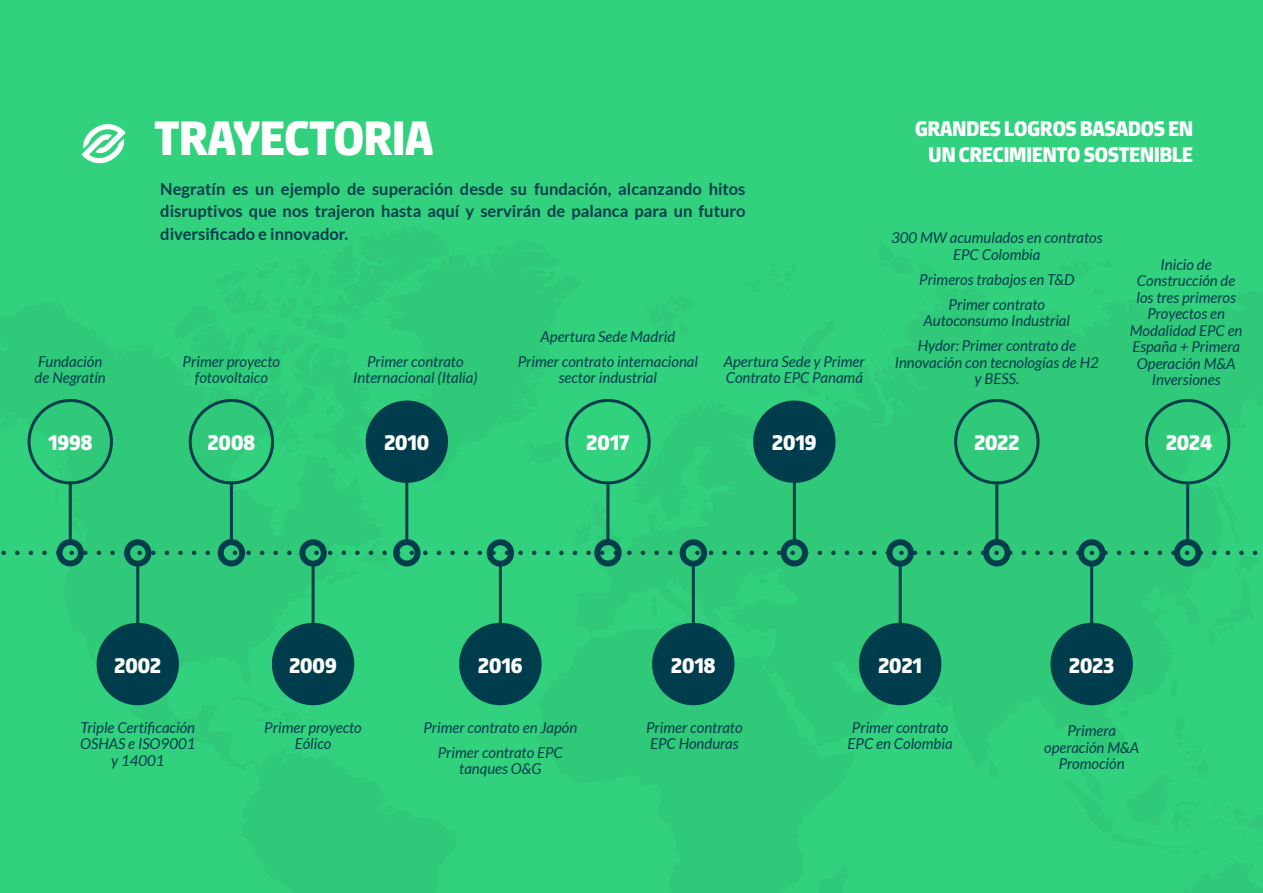
<style>
.page{position:relative;width:1263px;height:893px;background:#32d17e}
.page>*{position:absolute;margin:0;border:0;box-sizing:border-box;transform-origin:0 0}
.t1{font:900 48.6px "Expose";color:#fff}
.t2{font:900 21.3px/25.5px "Expose";color:#fff;text-align:right}
.t3{font:700 16.5px/22.5px "Lato";color:#003d4c;text-align:justify}
.t4{font:italic 15px/16.5px "Lato";color:#003d4c;text-align:center}
</style>
<div class="page">
<img style="left:2px;top:399px;width:1254px;height:307px">
<svg style="left:82px;top:124px;width:44px;height:40px"></svg>
<svg style="left:1px;top:551px;width:1257px;height:4px"></svg>
<div style="left:57px;top:539px;width:27px;height:27px;border:6px solid #003d4c;border-radius:50%"></div>
<hr style="left:69px;top:483px;width:3px;height:59px;background:#003d4c">
<div style="left:28px;top:399px;width:85px;height:85px;border:3px solid #003d4c;border-radius:50%"></div>
<div style="left:124px;top:539px;width:27px;height:28px;border:6px solid #003d4c;border-radius:50%"></div>
<hr style="left:136px;top:564px;width:3px;height:64px;background:#003d4c">
<div style="left:97px;top:623px;width:82px;height:82px;background:#003d4c;border-radius:50%"></div>
<div style="left:218px;top:539px;width:27px;height:27px;border:6px solid #003d4c;border-radius:50%"></div>
<hr style="left:230px;top:483px;width:3px;height:59px;background:#003d4c">
<div style="left:189px;top:399px;width:85px;height:85px;border:3px solid #003d4c;border-radius:50%"></div>
<div style="left:299px;top:539px;width:28px;height:28px;border:6px solid #003d4c;border-radius:50%"></div>
<hr style="left:312px;top:564px;width:3px;height:59px;background:#003d4c">
<div style="left:272px;top:623px;width:82px;height:82px;background:#003d4c;border-radius:50%"></div>
<div style="left:393px;top:539px;width:27px;height:27px;border:6px solid #003d4c;border-radius:50%"></div>
<hr style="left:405px;top:483px;width:3px;height:59px;background:#003d4c">
<div style="left:366px;top:400px;width:82px;height:83px;background:#003d4c;border-radius:50%"></div>
<div style="left:487px;top:539px;width:27px;height:28px;border:6px solid #003d4c;border-radius:50%"></div>
<hr style="left:499px;top:564px;width:3px;height:64px;background:#003d4c">
<div style="left:459px;top:623px;width:83px;height:82px;background:#003d4c;border-radius:50%"></div>
<div style="left:594px;top:539px;width:28px;height:27px;border:6px solid #003d4c;border-radius:50%"></div>
<hr style="left:606px;top:484px;width:3px;height:58px;background:#003d4c">
<div style="left:565px;top:399px;width:86px;height:85px;border:3px solid #003d4c;border-radius:50%"></div>
<div style="left:983px;top:539px;width:27px;height:27px;border:6px solid #003d4c;border-radius:50%"></div>
<hr style="left:995px;top:484px;width:3px;height:58px;background:#003d4c">
<div style="left:954px;top:399px;width:85px;height:85px;border:3px solid #003d4c;border-radius:50%"></div>
<div style="left:680px;top:539px;width:27px;height:28px;border:6px solid #003d4c;border-radius:50%"></div>
<hr style="left:692px;top:564px;width:3px;height:59px;background:#003d4c">
<div style="left:652px;top:623px;width:82px;height:82px;background:#003d4c;border-radius:50%"></div>
<div style="left:781px;top:539px;width:27px;height:27px;border:6px solid #003d4c;border-radius:50%"></div>
<hr style="left:793px;top:483px;width:3px;height:59px;background:#003d4c">
<div style="left:753px;top:400px;width:82px;height:83px;background:#003d4c;border-radius:50%"></div>
<div style="left:886px;top:539px;width:28px;height:28px;border:6px solid #003d4c;border-radius:50%"></div>
<hr style="left:899px;top:564px;width:3px;height:64px;background:#003d4c">
<div style="left:859px;top:623px;width:82px;height:82px;background:#003d4c;border-radius:50%"></div>
<div style="left:1078px;top:539px;width:27px;height:28px;border:6px solid #003d4c;border-radius:50%"></div>
<hr style="left:1090px;top:564px;width:3px;height:64px;background:#003d4c">
<div style="left:1050px;top:623px;width:83px;height:82px;background:#003d4c;border-radius:50%"></div>
<hr style="left:1186px;top:484px;width:3px;height:58px;background:#003d4c">
<div style="left:1145px;top:399px;width:85px;height:85px;border:3px solid #003d4c;border-radius:50%"></div>
<div style="left:1174px;top:539px;width:27px;height:27px;border:6px solid #003d4c;border-radius:50%"></div>
<p class="t4" style="left:35px;top:353px;width:73px;text-align:left">Fundación de Negratín</p>
<h2 class="t2" style="left:48px;top:430px;width:46px">1998</h2>
<h1 class="t1" style="left:154px;top:107px;width:280px">TRAYECTORIA</h1>
<p class="t3" style="left:160px;top:177px;width:587px">Negratín es un ejemplo de superación desde su fundación, alcanzando hitos disruptivos que nos trajeron hasta aquí y servirán de palanca para un futuro diversificado e innovador.</p>
<p class="t4" style="left:183px;top:353px;width:99px">Primer proyecto fotovoltaico</p>
<h2 class="t2" style="left:208px;top:430px;width:49px">2008</h2>
<p class="t4" style="left:353px;top:353px;width:126px">Primer contrato<br>Internacional (Italia)</p>
<h2 class="t2" style="left:384px;top:430px;width:46px">2010</h2>
<p class="t4" style="left:518px;top:324px;width:182px;line-height:25px">Apertura Sede Madrid<br>Primer contrato internacional</p>
<p class="t4" style="left:559px;top:370px;width:100px">sector industrial</p>
<h2 class="t2" style="left:587px;top:430px;width:44px">2017</h2>
<p class="t4" style="left:724px;top:353px;width:142px;text-align:left">Apertura Sede y Primer<br>Contrato EPC Panamá</p>
<h2 class="t2" style="left:772px;top:430px;width:46px">2019</h2>
<h2 class="t2" style="left:915px;top:116px;width:279px">GRANDES LOGROS BASADOS EN<br>UN CRECIMIENTO SOSTENIBLE</h2>
<p class="t4" style="left:891px;top:230px;width:213px">300 MW acumulados en contratos<br>EPC Colombia</p>
<p class="t4" style="left:919px;top:267px;width:157px;line-height:25px">Primeros trabajos en T&amp;D<br>Primer contrato</p>
<p class="t4" style="left:918px;top:309px;width:160px;line-height:25px">Autoconsumo Industrial<br>Hydor: Primer contrato de</p>
<p class="t4" style="left:895px;top:354px;width:206px">Innovación con tecnologías de H2 y BESS.</p>
<h2 class="t2" style="left:974px;top:430px;width:46px">2022</h2>
<p class="t4" style="left:1130px;top:257px;width:114px">Inicio de<br>Construcción de los tres primeros<br>Proyectos en<br>Modalidad EPC en<br>España + Primera<br>Operación M&amp;A<br>Inversiones</p>
<h2 class="t2" style="left:1166px;top:430px;width:48px">2024</h2>
<h2 class="t2" style="left:115px;top:652px;width:48px">2002</h2>
<h2 class="t2" style="left:289px;top:652px;width:49px">2009</h2>
<h2 class="t2" style="left:478px;top:652px;width:46px">2016</h2>
<h2 class="t2" style="left:671px;top:652px;width:46px">2018</h2>
<h2 class="t2" style="left:878px;top:652px;width:45px">2021</h2>
<h2 class="t2" style="left:1069px;top:652px;width:46px">2023</h2>
<p class="t4" style="left:80px;top:720px;width:117px">Triple Certificación<br>OSHAS e ISO9001 y 14001</p>
<p class="t4" style="left:264px;top:720px;width:99px">Primer proyecto<br>Eólico</p>
<p class="t4" style="left:423px;top:715px;width:155px;line-height:25px">Primer contrato en Japón<br>Primer contrato EPC</p>
<p class="t4" style="left:459px;top:761px;width:84px">tanques O&amp;G</p>
<p class="t4" style="left:646px;top:720px;width:98px;text-align:left">Primer contrato<br>EPC Honduras</p>
<p class="t4" style="left:848px;top:720px;width:107px;text-align:left">Primer contrato<br>EPC en Colombia</p>
<p class="t4" style="left:1044px;top:723px;width:96px">Primera operación M&amp;A<br>Promoción</p>
</div>
